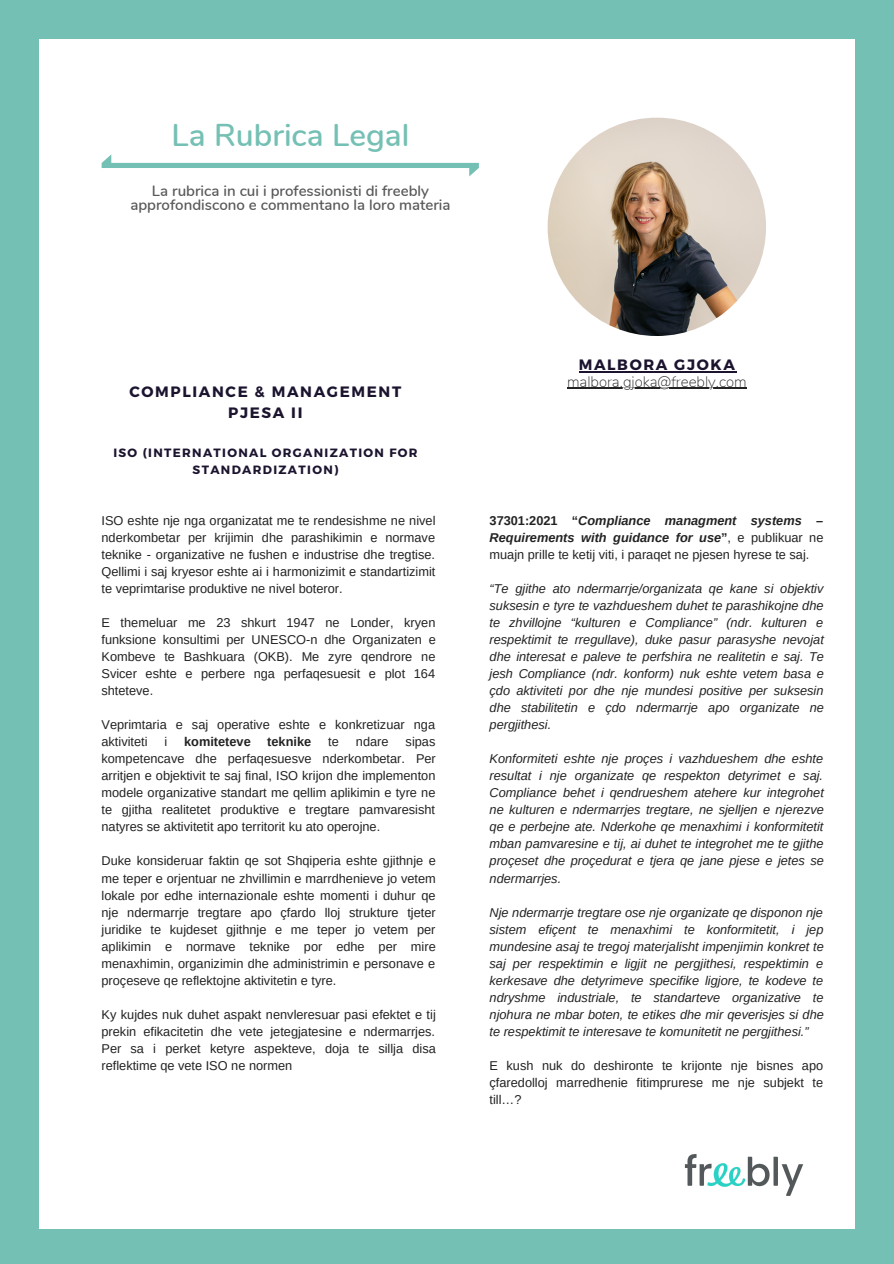
<style>
.page{position:relative;width:894px;height:1264px;background:#fff}
.page>*{position:absolute;margin:0;border:0;box-sizing:border-box;transform-origin:0 0}
.t1{font:600 31.5px "Nunito";color:#75c0b4}
.t2{font:600 15px/14.7px "Nunito";color:#58595b;text-align:center}
.t3{font:700 15px "Montserrat";letter-spacing:.11em;color:#1c142f}
.t4{font:200 15px "Nunito";color:#222}
.t5{font:12.75px/17px "Arimo";color:#222;text-align:justify}
.t6{font:italic 12.75px/17px "Arimo";color:#222;text-align:justify}
.t7{font:700 12.75px "Arimo";color:#222}
.t8{font:700 12px/17px "Montserrat";letter-spacing:.11em;color:#1c142f;text-align:center}
.s1{font-weight:700}
.s2{font-weight:700;font-style:italic}
</style>
<div class="page">
<div style="left:0;top:0;width:893px;height:1263px;background:#75c0b4"></div>
<div style="left:39px;top:39px;width:816px;height:1189px;background:#fff"></div>
<img style="left:547px;top:118px;width:218px;height:218px;border-radius:50%">
<img style="left:684px;top:1154px;width:120px;height:42px">
<svg style="left:102px;top:154px;width:377px;height:22px"></svg>
<hr style="left:578px;top:371px;width:96px;height:1px;background:#1c142f">
<hr style="left:674px;top:371px;width:62px;height:1px;background:#1c142f">
<hr style="left:567px;top:388px;width:179px;height:1px;background:#222">
<p class="t1" style="left:171px;top:114px;width:239px">La Rubrica Legal</p>
<p class="t2" style="left:130px;top:183px;width:321px">La rubrica in cui i professionisti di freebly approfondiscono e commentano la loro materia</p>
<p class="t3" style="left:129px;top:382px;width:273px">COMPLIANCE &amp; MANAGEMENT</p>
<p class="t3" style="left:228px;top:403px;width:76px">PJESA II</p>
<p class="t8" style="left:113px;top:443px;width:306px">ISO (INTERNATIONAL ORGANIZATION FOR<br>STANDARDIZATION)</p>
<p class="t5" style="left:101px;top:512px;width:335px">ISO eshte nje nga organizatat me te rendesishme ne nivel nderkombetar per krijimin dhe parashikimin e normave teknike - organizative ne fushen e industrise dhe tregtise.<br>Qellimi i saj kryesor eshte ai i harmonizimit e standartizimit te veprimtarise produktive ne nivel boteror.</p>
<p class="t5" style="left:101px;top:614px;width:336px">E themeluar me 23 shkurt 1947 ne Londer, kryen funksione konsultimi per UNESCO-n dhe Organizaten e Kombeve te Bashkuara (OKB). Me zyre qendrore ne Svicer eshte e perbere nga perfaqesuesit e plot 164 shteteve.</p>
<p class="t5" style="left:101px;top:716px;width:335px">Veprimtaria e saj operative eshte e konkretizuar nga aktiviteti</p>
<p class="t5" style="left:101px;top:733px;width:336px;text-indent:304px">sipas kompetencave dhe perfaqesuesve nderkombetar. Per arritjen e objektivit te saj final, ISO krijon dhe implementon modele organizative standart me qellim aplikimin e tyre ne te gjitha realitetet produktive e tregtare pamvaresisht natyres se aktivitetit apo territorit ku ato operojne.</p>
<p class="t5" style="left:101px;top:852px;width:336px">Duke konsideruar faktin qe sot Shqiperia eshte gjithnje e me teper e orjentuar ne zhvillimin e marrdhenieve jo vetem lokale por edhe internazionale eshte momenti i duhur qe nje ndermarrje tregtare apo çfardo lloj strukture tjeter juridike te kujdeset gjithnje e me teper jo vetem per aplikimin e normave teknike por edhe per mire menaxhimin, organizimin dhe administrimin e personave e proçeseve qe reflektojne aktivitetin e tyre.</p>
<p class="t5" style="left:101px;top:1005px;width:336px">Ky kujdes nuk duhet aspakt nenvleresuar pasi efektet e tij prekin efikacitetin dhe vete jetegjatesine e ndermarrjes.<br>Per sa i perket ketyre aspekteve, doja te sillja disa reflektime qe vete ISO ne normen</p>
<p class="t5" style="left:164px;top:733px;width:4px">i</p>
<p class="t7" style="left:184px;top:734px;width:68px">komiteteve</p>
<p class="t7" style="left:267px;top:734px;width:45px">teknike</p>
<p class="t5" style="left:328px;top:733px;width:12px">te</p>
<p class="t5" style="left:356px;top:733px;width:34px">ndare</p>
<p class="t3" style="left:578px;top:355px;width:158px">MALBORA GJOKA</p>
<p class="t4" style="left:567px;top:371px;width:181px">malbora.gjoka@freebly.com</p>
<p class="t5" style="left:489px;top:512px;width:335px"><span class="s1">37301:2021 “</span><span class="s2">Compliance managment systems – Requirements with guidance for use</span><span class="s1">”</span>, e publikuar ne muajn prille te ketij viti, i paraqet ne pjesen hyrese te saj.</p>
<p class="t6" style="left:489px;top:580px;width:336px">“Te gjithe ato ndermarrje/organizata qe kane si objektiv suksesin e tyre te vazhdueshem duhet te parashikojne dhe te zhvillojne “kulturen e Compliance” (ndr. kulturen e respektimit te rregullave), duke pasur parasyshe nevojat dhe interesat e paleve te perfshira ne realitetin e saj. Te jesh Compliance (ndr. konform) nuk eshte vetem basa e çdo aktiviteti por dhe nje mundesi positive per suksesin dhe stabilitetin e çdo ndermarrje apo organizate ne pergjithesi.</p>
<p class="t6" style="left:489px;top:750px;width:336px">Konformiteti eshte nje proçes i vazhdueshem dhe eshte resultat i nje organizate qe respekton detyrimet e saj.<br>Compliance behet i qendrueshem atehere kur integrohet ne kulturen e ndermarrjes tregtare, ne sjelljen e njerezve qe e perbejne ate. Nderkohe qe menaxhimi i konformitetit mban pamvaresine e tij, ai duhet te integrohet me te gjithe proçeset dhe proçedurat e tjera qe jane pjese e jetes se ndermarrjes.</p>
<p class="t6" style="left:489px;top:903px;width:336px">Nje ndermarrje tregtare ose nje organizate qe disponon nje sistem efiçent te menaxhimi te konformitetit, i jep mundesine asaj te tregoj materjalisht impenjimin konkret te saj per respektimin e ligjit ne pergjithesi, respektimin e kerkesave dhe detyrimeve specifike ligjore, te kodeve te ndryshme industriale, te standarteve organizative te njohura ne mbar boten, te etikes dhe mir qeverisjes si dhe te respektimit te interesave te komunitetit ne pergjithesi.”</p>
<p class="t5" style="left:489px;top:1056px;width:335px">E kush nuk do deshironte te krijonte nje bisnes apo çfaredolloj marredhenie fitimprurese me nje subjekt te till…?</p>
</div>
